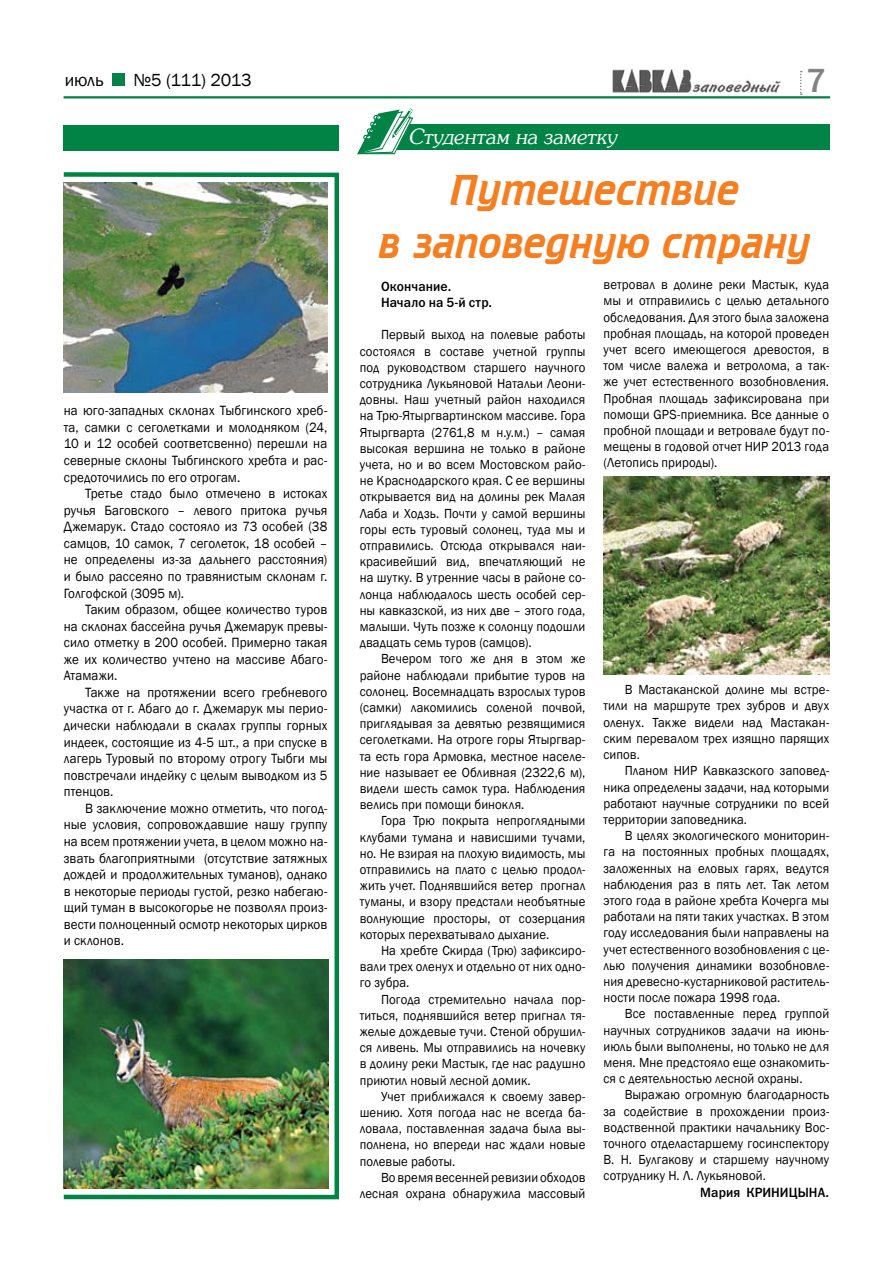
<style>
.page{position:relative;width:893px;height:1263px;background:#fff}
.page>*{position:absolute;margin:0;border:0;box-sizing:border-box;transform-origin:0 0}
.t1{font:43.8px/52.5px "Cricket";letter-spacing:-.01em;color:#f57e20;text-align:center}
.t2{font:33.75px "Franklin Gothic Medium C";color:#808285}
.t3{font:italic 21px "Souvienne";letter-spacing:.005em;color:#fff}
.t4{font:18px "Franklin Gothic";letter-spacing:-.015em;color:#000}
.t5{font:13.8px/16.5px "Franklin Gothic";letter-spacing:.01em;color:#000;text-align:justify;scale:.95 1}
.t6{font:13.5px/16.2px "Franklin Gothic";letter-spacing:.01em;color:#000;text-align:justify;scale:.95 1}
.t7{font:13.5px/16.2px "Franklin Gothic Medium C";letter-spacing:.01em;color:#000;scale:.95 1}
</style>
<div class="page">
<div style="left:62px;top:172px;width:277px;height:1027px;border:4px solid #008344"></div>
<hr style="left:64px;top:96px;width:766px;height:2px;background:#008344">
<img style="left:613px;top:70px;width:168px;height:23px">
<div style="left:112px;top:74px;width:13px;height:12px;background:#008344"></div>
<svg style="left:800px;top:71px;width:2px;height:24px"></svg>
<div style="left:378px;top:125px;width:451px;height:25px;background:#008344"></div>
<svg style="left:357px;top:108px;width:57px;height:47px"></svg>
<div style="left:64px;top:125px;width:275px;height:26px;background:#008344"></div>
<img style="left:604px;top:476px;width:225px;height:198px">
<img style="left:64px;top:959px;width:265px;height:229px">
<img style="left:64px;top:183px;width:263px;height:209px">
<h3 class="t4" style="left:65px;top:69px;width:40px">июль</h3>
<h3 class="t4" style="left:134px;top:69px;width:120px">№5 (111) 2013</h3>
<h2 class="t2" style="left:806px;top:62px;width:22px">7</h2>
<h3 class="t3" style="left:409px;top:124px;width:210px">Студентам на заметку</h3>
<p class="t5" style="left:64px;top:403px;width:279px">на юго-западных склонах Тыбгинского хреб&shy;та, самки с сеголетками и молодняком (24, 10 и 12 особей соответсвенно) перешли на северные склоны Тыбгинского хребта и рас&shy;средоточились по его отрогам.</p>
<p class="t5" style="left:64px;top:486px;width:279px;text-indent:21px">Третье стадо было отмечено в истоках ручья Баговского – левого притока ручья Джемарук. Стадо состояло из 73 особей (38 самцов, 10 самок, 7 сеголеток, 18 особей – не определены из-за дальнего расстояния) и было рассеяно по травянистым склонам г.<br>Голгофской (3095 м).</p>
<p class="t5" style="left:64px;top:601px;width:279px;text-indent:21px">Таким образом, общее количество туров на склонах бассейна ручья Джемарук превы&shy;сило отметку в 200 особей. Примерно такая же их количество учтено на массиве Абаго-Атамажи.</p>
<p class="t5" style="left:64px;top:684px;width:279px;text-indent:21px">Также на протяжении всего гребневого участка от г. Абаго до г. Джемарук мы перио&shy;дически наблюдали в скалах группы горных индеек, состоящие из 4-5 шт., а при спуске в лагерь Туровый по второму отрогу Тыбги мы повстречали индейку с целым выводком из 5 птенцов.</p>
<p class="t5" style="left:64px;top:800px;width:279px;text-indent:21px">В заключение можно отметить, что погод&shy;ные условия, сопровождавшие нашу группу на всем протяжении учета, в целом можно на&shy;звать благоприятными (отсутствие затяжных дождей и продолжительных туманов), однако в некоторые периоды густой, резко набегаю&shy;щий туман в высокогорье не позволял произ&shy;вести полноценный осмотр некоторых цирков и склонов.</p>
<h1 class="t1" style="left:378px;top:165px;width:434px">Путешествие<br>в заповедную страну</h1>
<p class="t7" style="left:381px;top:278px;width:119px">Окончание.<br>Начало на 5-й стр.</p>
<p class="t6" style="left:360px;top:327px;width:239px;text-indent:21px">Первый выход на полевые работы состоялся в составе учетной группы под руководством старшего научного сотрудника Лукьяновой Натальи Леони&shy;довны. Наш учетный район находился на Трю-Ятыргвартинском массиве. Гора Ятыргварта (2761,8 м н.у.м.) – самая высокая вершина не только в районе учета, но и во всем Мостовском райо&shy;не Краснодарского края. С ее вершины открывается вид на долины рек Малая Лаба и Ходзь. Почти у самой вершины горы есть туровый солонец, туда мы и отправились. Отсюда открывался наи&shy;красивейший вид, впечатляющий не на шутку. В утренние часы в районе со&shy;лонца наблюдалось шесть особей сер&shy;ны кавказской, из них две – этого года, малыши. Чуть позже к солонцу подошли двадцать семь туров (самцов).</p>
<p class="t6" style="left:360px;top:651px;width:239px;text-indent:21px">Вечером того же дня в этом же районе наблюдали прибытие туров на солонец. Восемнадцать взрослых туров (самки) лакомились соленой почвой, приглядывая за девятью резвящимися сеголетками. На отроге горы Ятыргвар&shy;та есть гора Армовка, местное населе&shy;ние называет ее Обливная (2322,6 м), видели шесть самок тура. Наблюдения велись при помощи бинокля.</p>
<p class="t6" style="left:360px;top:813px;width:239px;text-indent:21px">Гора Трю покрыта непроглядными клубами тумана и нависшими тучами, но. Не взирая на плохую видимость, мы отправились на плато с целью продол&shy;жить учет. Поднявшийся ветер прогнал туманы, и взору предстали необъятные волнующие просторы, от созерцания которых перехватывало дыхание.</p>
<p class="t6" style="left:360px;top:943px;width:239px;text-indent:21px">На хребте Скирда (Трю) зафиксиро&shy;вали трех оленух и отдельно от них одно&shy;го зубра.</p>
<p class="t6" style="left:360px;top:991px;width:239px;text-indent:21px">Погода стремительно начала пор&shy;титься, поднявшийся ветер пригнал тя&shy;желые дождевые тучи. Стеной обрушил&shy;ся ливень. Мы отправились на ночевку в долину реки Мастык, где нас радушно приютил новый лесной домик.</p>
<p class="t6" style="left:360px;top:1088px;width:239px;text-indent:21px">Учет приближался к своему завер&shy;шению. Хотя погода нас не всегда ба&shy;ловала, поставленная задача была вы&shy;полнена, но впереди нас ждали новые полевые работы.</p>
<p class="t6" style="left:360px;top:1169px;width:239px;text-align:right">Во время весенней ревизии обходов лесная охрана обнаружила массовый</p>
<p class="t6" style="left:603px;top:277px;width:239px">ветровал в долине реки Мастык, куда мы и отправились с целью детального обследования. Для этого была заложена пробная площадь, на которой проведен учет всего имеющегося древостоя, в том числе валежа и ветролома, а так&shy;же учет естественного возобновления.<br>Пробная площадь зафиксирована при помощи GPS-приемника. Все данные о пробной площади и ветровале будут по&shy;мещены в годовой отчет НИР 2013 года (Летопись природы).</p>
<p class="t6" style="left:603px;top:682px;width:239px;text-indent:21px">В Мастаканской долине мы встре&shy;тили на маршруте трех зубров и двух оленух. Также видели над Мастакан&shy;ским перевалом трех изящно парящих сипов.</p>
<p class="t6" style="left:603px;top:763px;width:239px;text-indent:21px">Планом НИР Кавказского заповед&shy;ника определены задачи, над которыми работают научные сотрудники по всей территории заповедника.</p>
<p class="t6" style="left:603px;top:828px;width:239px;text-indent:21px">В целях экологического мониторин&shy;га на постоянных пробных площадях, заложенных на еловых гарях, ведутся наблюдения раз в пять лет. Так летом этого года в районе хребта Кочерга мы работали на пяти таких участках. В этом году исследования были направлены на учет естественного возобновления с це&shy;лью получения динамики возобновле&shy;ния древесно-кустарниковой раститель&shy;ности после пожара 1998 года.</p>
<p class="t6" style="left:603px;top:1006px;width:239px;text-indent:21px">Все поставленные перед группой научных сотрудников задачи на июнь&shy;июль были выполнены, но только не для меня. Мне предстояло еще ознакомить&shy;ся с деятельностью лесной охраны.</p>
<p class="t6" style="left:603px;top:1087px;width:239px;text-indent:21px">Выражаю огромную благодарность за содействие в прохождении произ&shy;водственной практики начальнику Вос&shy;точного отделастаршему госинспектору В. Н. Булгакову и старшему научному сотруднику Н. Л. Лукьяновой.</p>
<p class="t7" style="left:700px;top:1184px;width:137px">Мария Криницына.</p>
</div>
